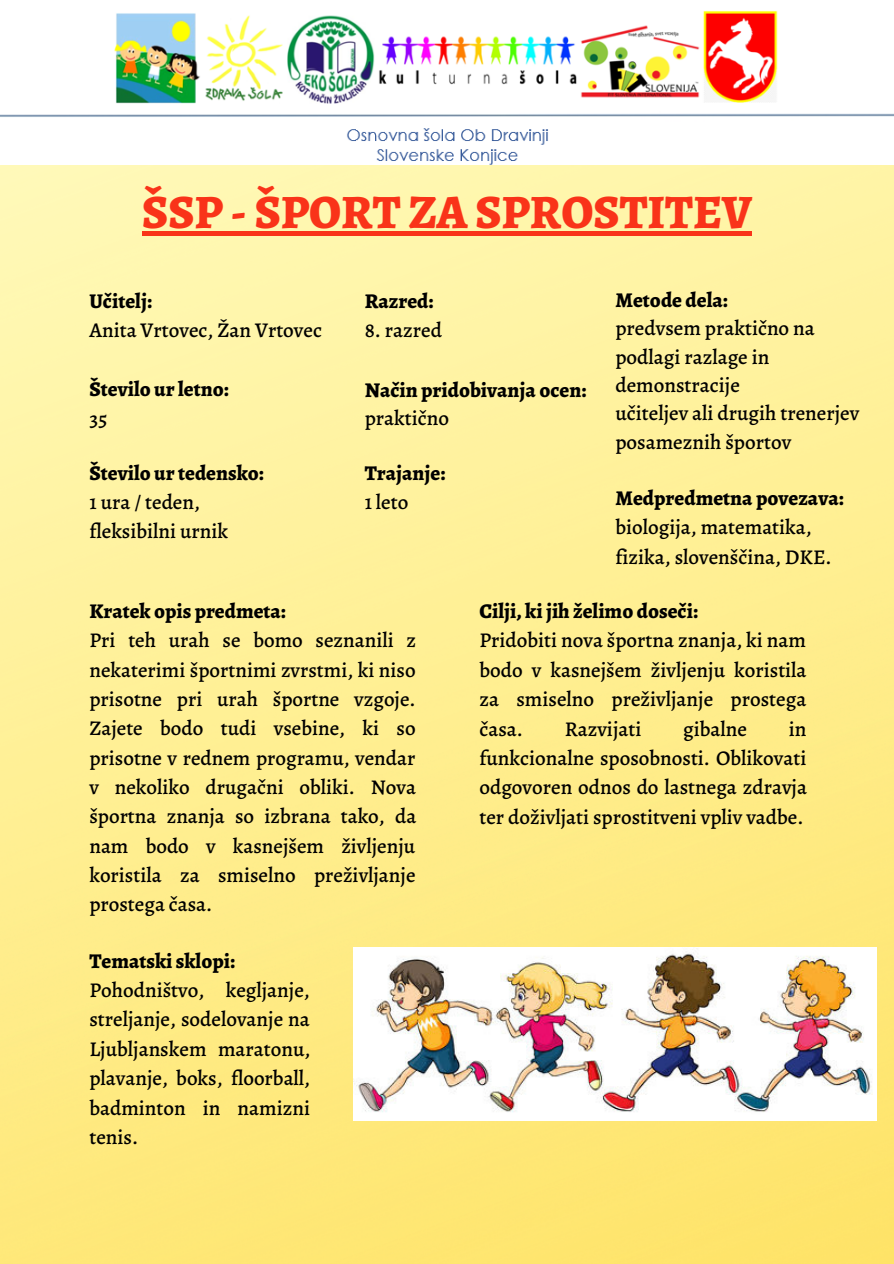
<style>
.page{position:relative;width:894px;height:1264px;background:#fff}
.page>*{position:absolute;margin:0;border:0;box-sizing:border-box;transform-origin:0 0}
.t1{font:800 48px "Alegreya";color:#f93319}
.t2{font:500 21px/29.4px "Alegreya";color:#000;text-align:justify}
.t3{font:800 21px "Alegreya";color:#000}
</style>
<div class="page">
<img style="left:0;top:165px;width:893px;height:1098px">
<img style="left:0;top:11px;width:893px;height:154px">
<img style="left:354px;top:947px;width:522px;height:173px">
<hr style="left:142px;top:232px;width:610px;height:4px;background:#f93319">
<p class="t1" style="left:142px;top:179px;width:611px">ŠSP - ŠPORT ZA SPROSTITEV</p>
<p class="t3" style="left:89px;top:286px;width:64px">Učitelj:</p>
<p class="t2" style="left:89px;top:315px;width:234px">Anita Vrtovec, Žan Vrtovec</p>
<p class="t3" style="left:89px;top:375px;width:141px">Število ur letno:</p>
<p class="t2" style="left:89px;top:404px;width:19px">35</p>
<p class="t3" style="left:89px;top:458px;width:176px">Število ur tedensko:</p>
<p class="t2" style="left:89px;top:487px;width:112px">1 ura / teden,</p>
<p class="t2" style="left:89px;top:516px;width:140px">fleksibilni urnik</p>
<p class="t3" style="left:364px;top:286px;width:70px">Razred:</p>
<p class="t2" style="left:364px;top:315px;width:79px">8. razred</p>
<p class="t3" style="left:364px;top:375px;width:223px">Način pridobivanja ocen:</p>
<p class="t2" style="left:364px;top:403px;width:86px">praktično</p>
<p class="t3" style="left:364px;top:458px;width:82px">Trajanje:</p>
<p class="t2" style="left:364px;top:487px;width:45px">1 leto</p>
<p class="t3" style="left:615px;top:285px;width:114px">Metode dela:</p>
<p class="t2" style="left:615px;top:314px;width:201px;line-height:28.3px;text-align:left">predvsem praktično na podlagi razlage in demonstracije</p>
<p class="t2" style="left:615px;top:399px;width:245px;line-height:28.3px">učiteljev ali drugih trenerjev posameznih športov</p>
<p class="t3" style="left:615px;top:483px;width:230px">Medpredmetna povezava:</p>
<p class="t2" style="left:615px;top:512px;width:218px">biologija, matematika, fizika, slovenščina, DKE.</p>
<p class="t3" style="left:89px;top:596px;width:198px">Kratek opis predmeta:</p>
<p class="t2" style="left:89px;top:625px;width:328px">Pri teh urah se bomo seznanili z nekaterimi športnimi zvrstmi, ki niso prisotne pri urah športne vzgoje.<br>Zajete bodo tudi vsebine, ki so prisotne v rednem programu, vendar v nekoliko drugačni obliki. Nova športna znanja so izbrana tako, da nam bodo v kasnejšem življenju koristila za smiselno preživljanje prostega časa.</p>
<p class="t3" style="left:89px;top:946px;width:147px">Tematski sklopi:</p>
<p class="t2" style="left:89px;top:975px;width:222px">Pohodništvo, kegljanje, streljanje, sodelovanje na Ljubljanskem maratonu, plavanje, boks, floorball, badminton in namizni tenis.</p>
<p class="t3" style="left:479px;top:596px;width:220px">Cilji, ki jih želimo doseči:</p>
<p class="t2" style="left:479px;top:625px;width:328px">Pridobiti nova športna znanja, ki nam bodo v kasnejšem življenju koristila za smiselno preživljanje prostega časa.</p>
<p class="t2" style="left:564px;top:713px;width:78px">Razvijati</p>
<p class="t2" style="left:683px;top:713px;width:65px">gibalne</p>
<p class="t2" style="left:479px;top:713px;width:329px;text-indent:309px">in funkcionalne sposobnosti. Oblikovati odgovoren odnos do lastnega zdravja ter doživljati sprostitveni vpliv vadbe.</p>
</div>
